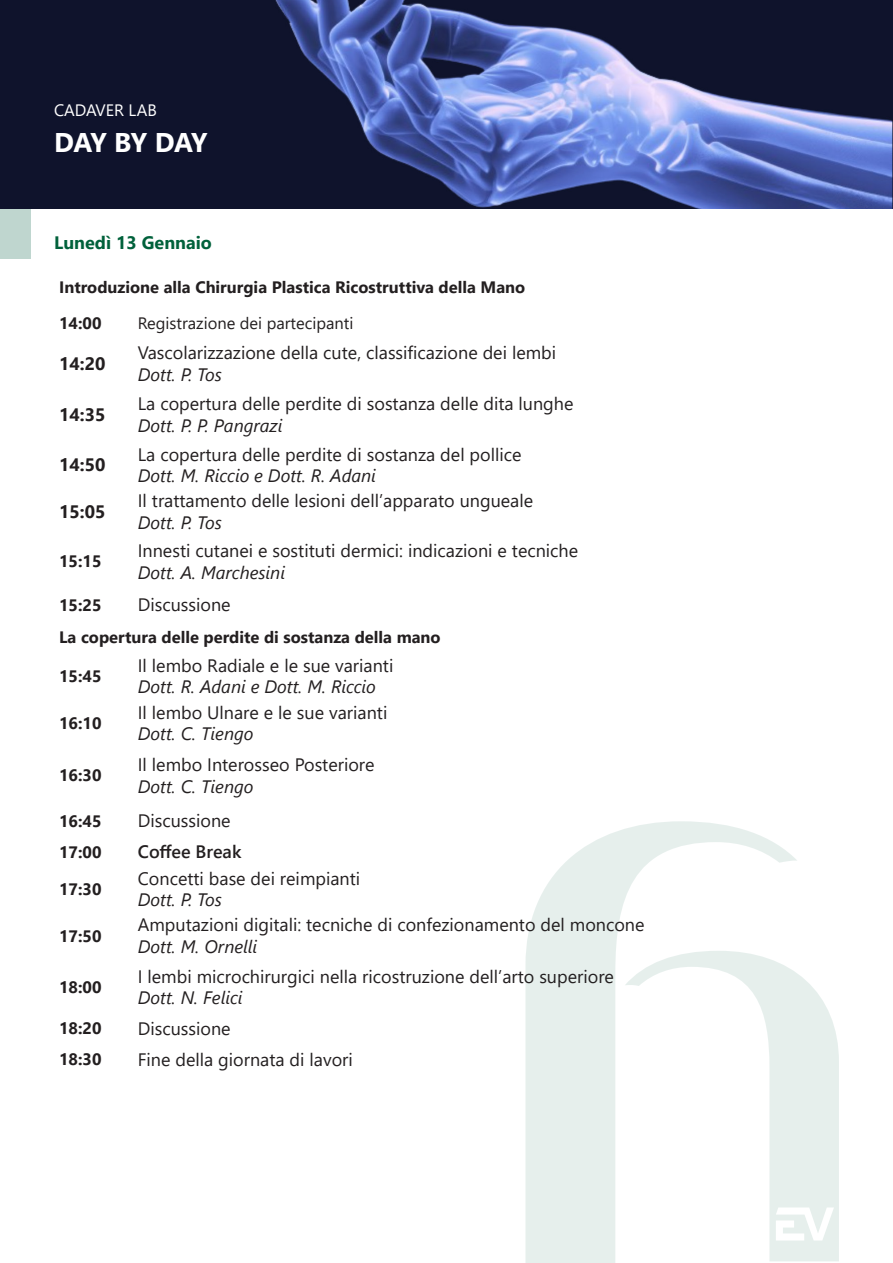
<style>
.page{position:relative;width:893px;height:1263px;background:#fff}
.page>*{position:absolute;margin:0;border:0;box-sizing:border-box;transform-origin:0 0}
.t1{font:700 27px "Segoe UI";letter-spacing:-.025em;color:#fff}
.t2{font:18px "Segoe UI";color:#231f20}
.t3{font:italic 18px "Segoe UI";color:#231f20}
.t4{font:700 18px "Segoe UI";color:#231f20}
.t5{font:700 18px "Segoe UI";color:#00613b}
.t6{font:600 18px "Segoe UI";color:#231f20}
.t7{font:700 16.5px "Segoe UI";color:#231f20}
.t8{font:16.5px "Segoe UI";color:#231f20}
.t9{font:16.5px "Segoe UI";color:#fff}
</style>
<div class="page">
<svg style="left:525px;top:821px;width:272px;height:442px;fill:#e6efec"></svg>
<svg style="left:625px;top:951px;width:214px;height:310px"></svg>
<svg style="left:776px;top:1207px;width:58px;height:33px"></svg>
<img style="left:0;top:0;width:893px;height:208px">
<div style="left:0;top:209px;width:31px;height:49px;background:#bfd6cf"></div>
<hr style="left:892px;top:209px;width:1px;height:49px;background:#bfd6cf">
<p class="t9" style="left:54px;top:95px;width:104px">CADAVER LAB</p>
<p class="t1" style="left:54px;top:117px;width:155px">DAY BY DAY</p>
<p class="t5" style="left:54px;top:226px;width:159px">Lunedì 13 Gennaio</p>
<p class="t7" style="left:59px;top:271px;width:468px">Introduzione alla Chirurgia Plastica Ricostruttiva della Mano</p>
<p class="t7" style="left:59px;top:307px;width:44px">14:00</p>
<p class="t8" style="left:138px;top:307px;width:217px">Registrazione dei partecipanti</p>
<p class="t4" style="left:59px;top:347px;width:48px">14:20</p>
<p class="t2" style="left:138px;top:336px;width:420px">Vascolarizzazione della cute, classificazione dei lembi</p>
<p class="t3" style="left:138px;top:357px;width:86px">Dott. P. Tos</p>
<p class="t4" style="left:59px;top:397px;width:48px">14:35</p>
<p class="t4" style="left:59px;top:448px;width:48px">14:50</p>
<p class="t4" style="left:59px;top:495px;width:48px">15:05</p>
<p class="t7" style="left:59px;top:546px;width:44px">15:15</p>
<p class="t2" style="left:138px;top:387px;width:437px">La copertura delle perdite di sostanza delle dita lunghe</p>
<p class="t3" style="left:138px;top:408px;width:146px">Dott. P. P. Pangrazi</p>
<p class="t2" style="left:138px;top:437px;width:385px">La copertura delle perdite di sostanza del pollice</p>
<p class="t3" style="left:138px;top:459px;width:240px">Dott. M. Riccio e Dott. R. Adani</p>
<p class="t2" style="left:138px;top:484px;width:397px">Il trattamento delle lesioni dell’apparato ungueale</p>
<p class="t3" style="left:138px;top:506px;width:86px">Dott. P. Tos</p>
<p class="t2" style="left:138px;top:534px;width:442px">Innesti cutanei e sostituti dermici: indicazioni e tecniche</p>
<p class="t3" style="left:138px;top:555px;width:149px">Dott. A. Marchesini</p>
<p class="t7" style="left:59px;top:589px;width:44px">15:25</p>
<p class="t2" style="left:138px;top:588px;width:94px">Discussione</p>
<p class="t7" style="left:59px;top:622px;width:383px">La copertura delle perdite di sostanza della mano</p>
<p class="t7" style="left:59px;top:660px;width:44px">15:45</p>
<p class="t2" style="left:138px;top:648px;width:257px">Il lembo Radiale e le sue varianti</p>
<p class="t3" style="left:138px;top:670px;width:240px">Dott. R. Adani e Dott. M. Riccio</p>
<p class="t7" style="left:59px;top:708px;width:44px">16:10</p>
<p class="t7" style="left:59px;top:760px;width:44px">16:30</p>
<p class="t2" style="left:138px;top:695px;width:251px">Il lembo Ulnare e le sue varianti</p>
<p class="t3" style="left:138px;top:717px;width:117px">Dott. C. Tiengo</p>
<p class="t2" style="left:138px;top:748px;width:238px">Il lembo Interosseo Posteriore</p>
<p class="t3" style="left:138px;top:769px;width:117px">Dott. C. Tiengo</p>
<p class="t7" style="left:59px;top:805px;width:44px">16:45</p>
<p class="t2" style="left:138px;top:804px;width:94px">Discussione</p>
<p class="t7" style="left:59px;top:836px;width:44px">17:00</p>
<p class="t6" style="left:138px;top:835px;width:105px">Coffee Break</p>
<p class="t7" style="left:59px;top:873px;width:44px">17:30</p>
<p class="t2" style="left:138px;top:861px;width:224px">Concetti base dei reimpianti</p>
<p class="t3" style="left:138px;top:883px;width:86px">Dott. P. Tos</p>
<p class="t7" style="left:59px;top:920px;width:44px">17:50</p>
<p class="t7" style="left:59px;top:971px;width:44px">18:00</p>
<p class="t2" style="left:138px;top:908px;width:508px">Amputazioni digitali: tecniche di confezionamento del moncone</p>
<p class="t3" style="left:138px;top:930px;width:121px">Dott. M. Ornelli</p>
<p class="t2" style="left:138px;top:959px;width:478px">I lembi microchirurgici nella ricostruzione dell’arto superiore</p>
<p class="t3" style="left:138px;top:981px;width:106px">Dott. N. Felici</p>
<p class="t7" style="left:59px;top:1013px;width:44px">18:20</p>
<p class="t2" style="left:138px;top:1011px;width:94px">Discussione</p>
<p class="t7" style="left:59px;top:1044px;width:44px">18:30</p>
<p class="t2" style="left:138px;top:1042px;width:217px">Fine della giornata di lavori</p>
</div>
